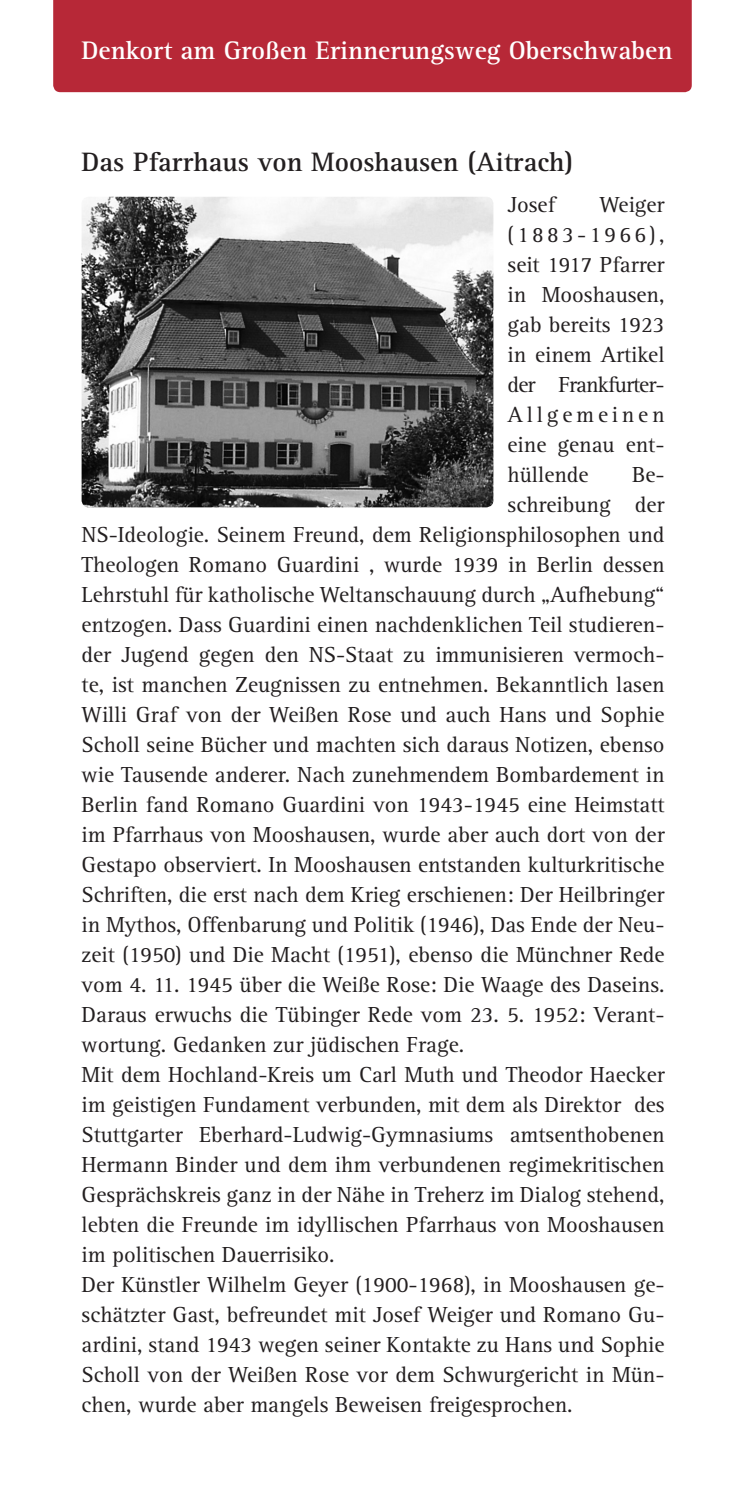
<style>
.page{position:relative;width:745px;height:1489px;background:#fff}
.page>*{position:absolute;margin:0;border:0;box-sizing:border-box;transform-origin:0 0}
.t1{font:700 27.5px "Rotis Serif";color:#231f20}
.t2{font:700 26.25px "Rotis Serif";color:#fff}
.t3{font:22.5px/30px "Rotis Serif";color:#231f20;text-align:justify}
</style>
<div class="page">
<div style="left:53px;top:0;width:638px;height:92px;background:#b72837"></div>
<img style="left:81px;top:197px;width:412px;height:310px">
<p class="t2" style="left:81px;top:35px;width:592px">Denkort am Großen Erinnerungsweg Oberschwaben</p>
<p class="t1" style="left:81px;top:145px;width:492px">Das Pfarrhaus von Mooshausen (Aitrach)</p>
<p class="t3" style="left:507px;top:190px;width:49px">Josef</p>
<p class="t3" style="left:507px;top:190px;width:158px;text-indent:92px">Weiger (1883-1966), seit 1917 Pfarrer in Mooshausen, gab bereits 1923 in einem Artikel der Frankfurter-Allgemeinen eine genau ent&shy;hüllende</p>
<p class="t3" style="left:631px;top:460px;width:34px">Be-</p>
<p class="t3" style="left:507px;top:490px;width:158px">schreibung der</p>
<p class="t3" style="left:82px;top:520px;width:584px">NS-Ideologie. Seinem Freund, dem Religionsphilosophen und</p>
<p class="t3" style="left:82px;top:550px;width:584px">Theologen Romano Guardini , wurde 1939 in Berlin dessen</p>
<p class="t3" style="left:82px;top:580px;width:584px">Lehrstuhl für katholische Weltanschauung durch „Aufhebung“</p>
<p class="t3" style="left:82px;top:610px;width:584px">entzogen. Dass Guardini einen nachdenklichen Teil studieren-</p>
<p class="t3" style="left:82px;top:640px;width:584px">der Jugend gegen den NS-Staat zu immunisieren vermoch-</p>
<p class="t3" style="left:82px;top:670px;width:584px">te, ist manchen Zeugnissen zu entnehmen. Bekanntlich lasen</p>
<p class="t3" style="left:82px;top:699px;width:584px">Willi Graf von der Weißen Rose und auch Hans und Sophie</p>
<p class="t3" style="left:82px;top:729px;width:584px">Scholl seine Bücher und machten sich daraus Notizen, ebenso</p>
<p class="t3" style="left:82px;top:759px;width:584px">wie Tausende anderer. Nach zunehmendem Bombardement in</p>
<p class="t3" style="left:82px;top:789px;width:584px">Berlin fand Romano Guardini von 1943-1945 eine Heimstatt</p>
<p class="t3" style="left:82px;top:819px;width:584px">im Pfarrhaus von Mooshausen, wurde aber auch dort von der</p>
<p class="t3" style="left:82px;top:849px;width:584px">Gestapo observiert. In Mooshausen entstanden kulturkritische</p>
<p class="t3" style="left:82px;top:879px;width:584px">Schriften, die erst nach dem Krieg erschienen: Der Heilbringer</p>
<p class="t3" style="left:82px;top:909px;width:584px">in Mythos, Offenbarung und Politik (1946), Das Ende der Neu-</p>
<p class="t3" style="left:82px;top:939px;width:584px">zeit (1950) und Die Macht (1951), ebenso die Münchner Rede</p>
<p class="t3" style="left:82px;top:969px;width:584px">vom 4. 11. 1945 über die Weiße Rose: Die Waage des Daseins.</p>
<p class="t3" style="left:82px;top:999px;width:584px">Daraus erwuchs die Tübinger Rede vom 23. 5. 1952: Verant-</p>
<p class="t3" style="left:82px;top:1029px;width:384px">wortung. Gedanken zur jüdischen Frage.</p>
<p class="t3" style="left:82px;top:1059px;width:584px">Mit dem Hochland-Kreis um Carl Muth und Theodor Haecker</p>
<p class="t3" style="left:82px;top:1089px;width:584px">im geistigen Fundament verbunden, mit dem als Direktor des</p>
<p class="t3" style="left:82px;top:1119px;width:584px">Stuttgarter Eberhard-Ludwig-Gymnasiums amtsenthobenen</p>
<p class="t3" style="left:82px;top:1149px;width:584px">Hermann Binder und dem ihm verbundenen regimekritischen</p>
<p class="t3" style="left:82px;top:1179px;width:584px">Gesprächskreis ganz in der Nähe in Treherz im Dialog stehend,</p>
<p class="t3" style="left:82px;top:1209px;width:584px">lebten die Freunde im idyllischen Pfarrhaus von Mooshausen</p>
<p class="t3" style="left:82px;top:1239px;width:254px">im politischen Dauerrisiko.</p>
<p class="t3" style="left:82px;top:1269px;width:584px">Der Künstler Wilhelm Geyer (1900-1968), in Mooshausen ge-</p>
<p class="t3" style="left:82px;top:1299px;width:584px">schätzter Gast, befreundet mit Josef Weiger und Romano Gu-</p>
<p class="t3" style="left:82px;top:1329px;width:584px">ardini, stand 1943 wegen seiner Kontakte zu Hans und Sophie</p>
<p class="t3" style="left:82px;top:1359px;width:584px">Scholl von der Weißen Rose vor dem Schwurgericht in Mün-</p>
<p class="t3" style="left:82px;top:1389px;width:492px">chen, wurde aber mangels Beweisen freigesprochen.</p>
</div>
